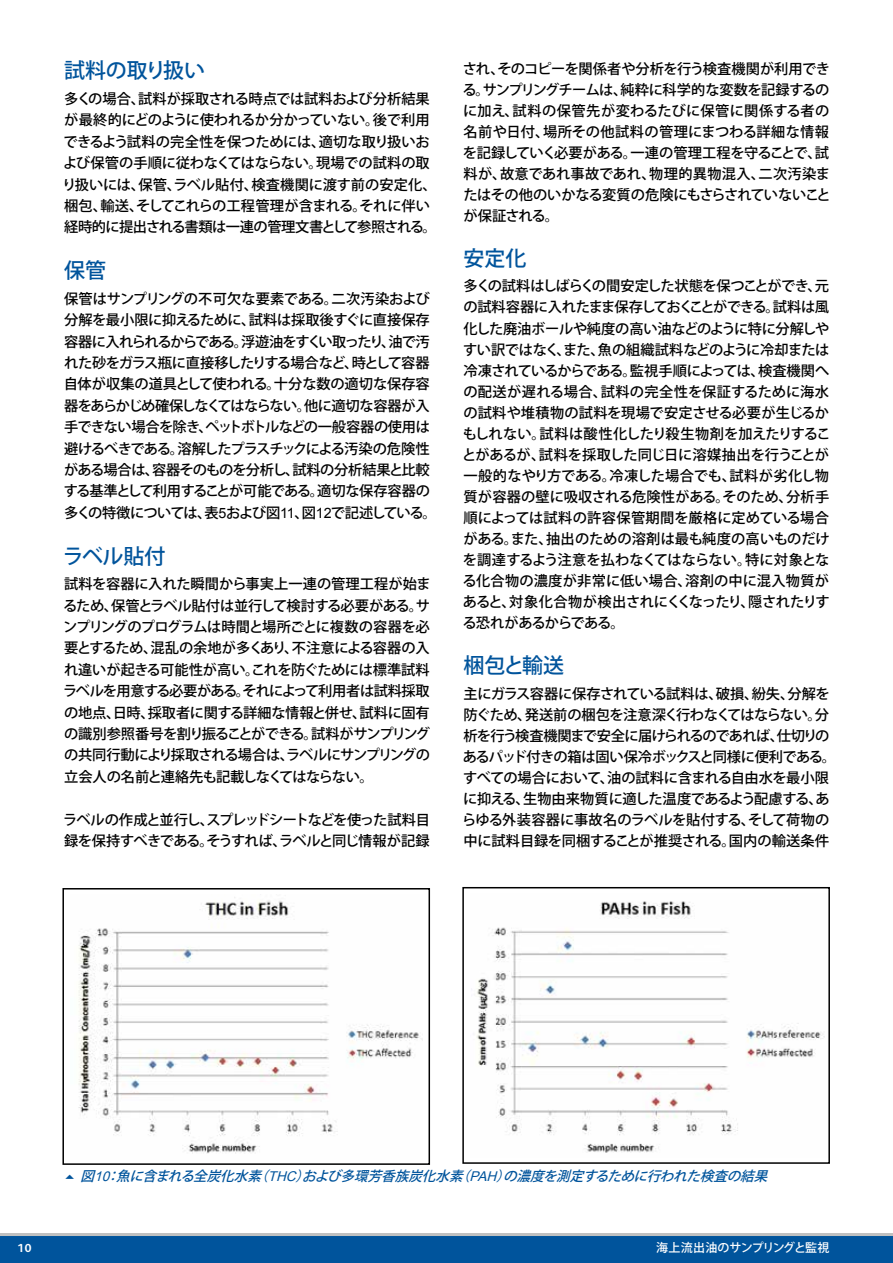
<style>
.page{position:relative;width:893px;height:1263px;background:#fff}
.page>*{position:absolute;margin:0;border:0;box-sizing:border-box;transform-origin:0 0}
.t1{font:500 21px "Koz Go Pro";letter-spacing:-.01em;color:#00549c}
.t2{font:500 14.25px/21px "Koz Go Pro";letter-spacing:-.035em;color:#000}
.t3{font:500 14.25px/21.5px "Koz Go Pro";letter-spacing:-.055em;color:#000}
.t4{font:italic 500 13.5px "Koz Go Pro";color:#00549c}
.t5{font:500 12px "Koz Go Pro";letter-spacing:-.035em;color:#fff}
.t6{font:600 12px "Foundry Sans";color:#fff}
.s1{font-family:"Arial";font-weight:400}
</style>
<div class="page">
<svg style="left:0;top:1233px;width:893px;height:30px;background:#135e9f"></svg>
<img style="left:78px;top:897px;width:345px;height:257px">
<div style="left:62px;top:888px;width:368px;height:277px;border:2px solid #000"></div>
<img style="left:476px;top:901px;width:349px;height:252px">
<div style="left:462px;top:887px;width:368px;height:277px;border:2px solid #000"></div>
<h1 class="t1" style="left:64px;top:57px;width:142px">試料の取り扱い</h1>
<p class="t2" style="left:62px;top:89px;width:376px;line-height:21.5px">多くの場合、試料が採取される時点では試料および分析結果が最終的にどのように使われるか分かっていない。後で利用できるよう試料の完全性を保つためには、適切な取り扱いおよび保管の手順に従わなくてはならない。現場での試料の取り扱いには、保管、ラベル貼付、検査機関に渡す前の安定化、梱包、輸送、そしてこれらの工程管理が含まれる。それに伴い経時的に提出される書類は一連の管理文書として参照される。</p>
<h1 class="t1" style="left:64px;top:257px;width:43px">保管</h1>
<p class="t2" style="left:64px;top:289px;width:374px;line-height:21.5px">保管はサンプリングの不可欠な要素である。二次汚染および分解を最小限に抑えるために、試料は採取後すぐに直接保存容器に入れられるからである。浮遊油をすくい取ったり、油で汚れた砂をガラス瓶に直接移したりする場合など、時として容器自体が収集の道具として使われる。十分な数の適切な保存容器をあらかじめ確保しなくてはならない。他に適切な容器が入手できない場合を除き、ペットボトルなどの一般容器の使用は避けるべきである。溶解したプラスチックによる汚染の危険性がある場合は、容器そのものを分析し、試料の分析結果と比較する基準として利用することが可能である。適切な保存容器の多くの特徴については、表<span class="s1">5</span>および図<span class="s1">11</span>、図<span class="s1">12</span>で記述している。</p>
<h1 class="t1" style="left:63px;top:542px;width:104px">ラベル貼付</h1>
<p class="t2" style="left:63px;top:574px;width:369px;line-height:21.5px;text-align:justify">試料を容器に入れた瞬間から事実上一連の管理工程が始まるため、保管とラベル貼付は並行して検討する必要がある。サンプリングのプログラムは時間と場所ごとに複数の容器を必要とするため、混乱の余地が多くあり、不注意による容器の入れ違いが起きる可能性が高い。これを防ぐためには標準試料ラベルを用意する必要がある。それによって利用者は試料採取の地点、日時、採取者に関する詳細な情報と併せ、試料に固有の識別参照番号を割り振ることができる。試料がサンプリングの共同行動により採取される場合は、ラベルにサンプリングの立会人の名前と連絡先も記載しなくてはならない。</p>
<p class="t3" style="left:63px;top:809px;width:368px">ラベルの作成と並行し、スプレッドシートなどを使った試料目録を保持すべきである。そうすれば、ラベルと同じ情報が記録</p>
<p class="t2" style="left:462px;top:59px;width:370px;text-align:justify">され、そのコピーを関係者や分析を行う検査機関が利用できる。サンプリングチームは、純粋に科学的な変数を記録するのに加え、試料の保管先が変わるたびに保管に関係する者の名前や日付、場所その他試料の管理にまつわる詳細な情報を記録していく必要がある。一連の管理工程を守ることで、試料が、故意であれ事故であれ、物理的異物混入、二次汚染またはその他のいかなる変質の危険にもさらされていないことが保証される。</p>
<h1 class="t1" style="left:463px;top:245px;width:64px">安定化</h1>
<p class="t2" style="left:462px;top:276px;width:370px;text-align:justify">多くの試料はしばらくの間安定した状態を保つことができ、元の試料容器に入れたまま保存しておくことができる。試料は風化した廃油ボールや純度の高い油などのように特に分解しやすい訳ではなく、また、魚の組織試料などのように冷却または冷凍されているからである。監視手順によっては、検査機関への配送が遅れる場合、試料の完全性を保証するために海水の試料や堆積物の試料を現場で安定させる必要が生じるかもしれない。試料は酸性化したり殺生物剤を加えたりすることがあるが、試料を採取した同じ日に溶媒抽出を行うことが一般的なやり方である。冷凍した場合でも、試料が劣化し物質が容器の壁に吸収される危険性がある。そのため、分析手順によっては試料の許容保管期間を厳格に定めている場合がある。また、抽出のための溶剤は最も純度の高いものだけを調達するよう注意を払わなくてはならない。特に対象となる化合物の濃度が非常に低い場合、溶剤の中に混入物質があると、対象化合物が検出されにくくなったり、隠されたりする恐れがあるからである。</p>
<h1 class="t1" style="left:463px;top:652px;width:102px">梱包と輸送</h1>
<p class="t2" style="left:462px;top:684px;width:375px">主にガラス容器に保存されている試料は、破損、紛失、分解を防ぐため、発送前の梱包を注意深く行わなくてはならない。分析を行う検査機関まで安全に届けられるのであれば、仕切りのあるパッド付きの箱は固い保冷ボックスと同様に便利である。すべての場合において、油の試料に含まれる自由水を最小限に抑える、生物由来物質に適した温度であるよう配慮する、あらゆる外装容器に事故名のラベルを貼付する、そして荷物の中に試料目録を同梱することが推奨される。国内の輸送条件</p>
<p class="t4" style="left:81px;top:1168px;width:693px">図<span class="s1">10</span>：魚に含まれる全炭化水素（<span class="s1">THC</span>）および多環芳香族炭化水素（<span class="s1">PAH</span>）の濃度を測定するために行われた検査の結果</p>
<p class="t6" style="left:18px;top:1241px;width:15px">10</p>
<p class="t5" style="left:656px;top:1239px;width:175px">海上流出油のサンプリングと監視</p>
</div>
